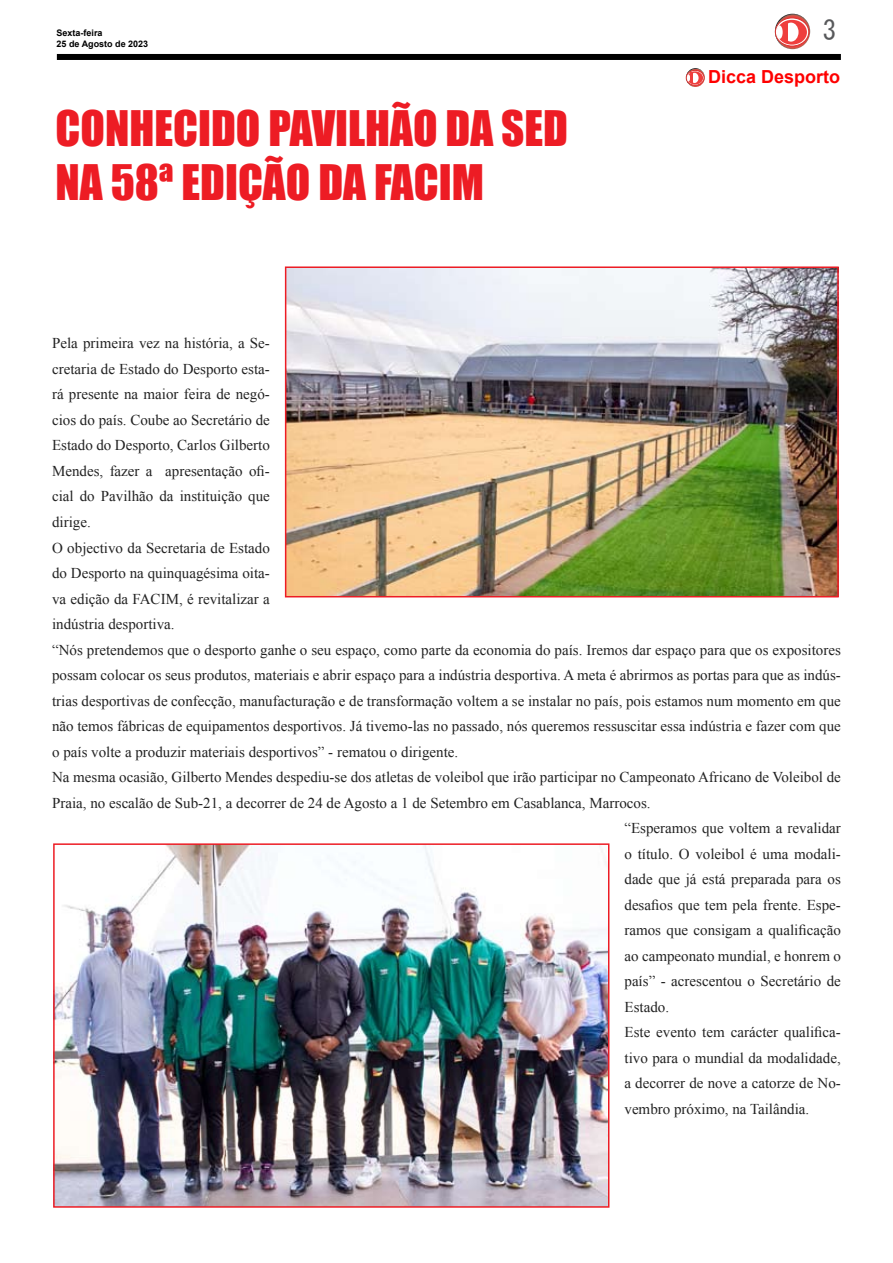
<style>
.page{position:relative;width:893px;height:1263px;background:#fff}
.page>*{position:absolute;margin:0;border:0;box-sizing:border-box;transform-origin:0 0}
.t1{font:45px/54px "Impact";color:#ed1c24}
.t2{font:27px "MS Gothic";color:#58595b}
.t3{font:700 18px "Arial";color:#fe0000}
.t4{font:15px "Times New Roman";color:#222}
.t5{font:700 9px "Arial";color:#000}
</style>
<div class="page">
<svg style="left:775px;top:14px;width:35px;height:35px"></svg>
<svg style="left:775px;top:18px;width:34px;height:28px"></svg>
<div style="left:775px;top:18px;width:34px;height:28px;border:1px solid #d9322f;border-radius:50%"></div>
<svg style="left:777px;top:20px;width:30px;height:25px"></svg>
<div style="left:777px;top:26px;width:6px;height:13px;background:#fff;border-radius:50%"></div>
<div style="left:783px;top:23px;width:15px;height:19px;background:#fff;border-radius:50%"></div>
<div style="left:783px;top:22px;width:5px;height:20px;background:#ef3e3d"></div>
<div style="left:57px;top:54px;width:784px;height:6px;background:#000"></div>
<svg style="left:686px;top:68px;width:19px;height:19px"></svg>
<div style="left:686px;top:70px;width:18px;height:15px;border:1px solid #d9322f;border-radius:50%"></div>
<svg style="left:687px;top:71px;width:16px;height:14px"></svg>
<div style="left:691px;top:73px;width:8px;height:10px;background:#fff;border-radius:50%"></div>
<svg style="left:687px;top:73px;width:6px;height:10px"></svg>
<img style="left:288px;top:269px;width:548px;height:325px">
<div style="left:285px;top:266px;width:554px;height:331px;border:2px solid #ed1c24"></div>
<img style="left:56px;top:846px;width:550px;height:359px">
<div style="left:53px;top:843px;width:556px;height:365px;border:2px solid #ed1c24"></div>
<p class="t5" style="left:57px;top:27px;width:48px">Sexta-feira</p>
<h2 class="t2" style="left:823px;top:16px;width:15px">3</h2>
<p class="t5" style="left:57px;top:38px;width:93px">25 de Agosto de 2023</p>
<p class="t3" style="left:708px;top:65px;width:134px">Dicca Desporto</p>
<h1 class="t1" style="left:56px;top:101px;width:514px">CONHECIDO PAVILHÃO DA SED<br>NA 58ª EDIÇÃO DA FACIM</h1>
<p class="t4" style="left:52px;top:333px;width:219px">Pela primeira vez na história, a Se-</p>
<p class="t4" style="left:52px;top:359px;width:219px">cretaria de Estado do Desporto esta-</p>
<p class="t4" style="left:52px;top:384px;width:219px">rá presente na maior feira de negó-</p>
<p class="t4" style="left:52px;top:410px;width:219px">cios do país. Coube ao Secretário de</p>
<p class="t4" style="left:52px;top:435px;width:219px">Estado do Desporto, Carlos Gilberto</p>
<p class="t4" style="left:52px;top:461px;width:219px">Mendes, fazer a apresentação ofi-</p>
<p class="t4" style="left:52px;top:486px;width:219px">cial do Pavilhão da instituição que</p>
<p class="t4" style="left:52px;top:512px;width:40px">dirige.</p>
<p class="t4" style="left:52px;top:537px;width:219px">O objectivo da Secretaria de Estado</p>
<p class="t4" style="left:52px;top:563px;width:219px">do Desporto na quinquagésima oita-</p>
<p class="t4" style="left:52px;top:588px;width:219px">va edição da FACIM, é revitalizar a</p>
<p class="t4" style="left:52px;top:614px;width:124px">indústria desportiva.</p>
<p class="t4" style="left:52px;top:639px;width:790px">“Nós pretendemos que o desporto ganhe o seu espaço, como parte da economia do país. Iremos dar espaço para que os expositores</p>
<p class="t4" style="left:52px;top:665px;width:790px">possam colocar os seus produtos, materiais e abrir espaço para a indústria desportiva. A meta é abrirmos as portas para que as indús-</p>
<p class="t4" style="left:52px;top:690px;width:790px">trias desportivas de confecção, manufacturação e de transformação voltem a se instalar no país, pois estamos num momento em que</p>
<p class="t4" style="left:52px;top:716px;width:790px">não temos fábricas de equipamentos desportivos. Já tivemo-las no passado, nós queremos ressuscitar essa indústria e fazer com que</p>
<p class="t4" style="left:52px;top:741px;width:408px">o país volte a produzir materiais desportivos” - rematou o dirigente.</p>
<p class="t4" style="left:52px;top:767px;width:790px">Na mesma ocasião, Gilberto Mendes despediu-se dos atletas de voleibol que irão participar no Campeonato Africano de Voleibol de</p>
<p class="t4" style="left:52px;top:792px;width:600px">Praia, no escalão de Sub-21, a decorrer de 24 de Agosto a 1 de Setembro em Casablanca, Marrocos.</p>
<p class="t4" style="left:624px;top:818px;width:218px">“Esperamos que voltem a revalidar</p>
<p class="t4" style="left:624px;top:843px;width:218px">o título. O voleibol é uma modali-</p>
<p class="t4" style="left:624px;top:869px;width:218px">dade que já está preparada para os</p>
<p class="t4" style="left:624px;top:894px;width:218px">desafios que tem pela frente. Espe-</p>
<p class="t4" style="left:624px;top:920px;width:218px">ramos que consigam a qualificação</p>
<p class="t4" style="left:624px;top:945px;width:218px">ao campeonato mundial, e honrem o</p>
<p class="t4" style="left:624px;top:971px;width:218px">país” - acrescentou o Secretário de</p>
<p class="t4" style="left:624px;top:996px;width:46px">Estado.</p>
<p class="t4" style="left:624px;top:1022px;width:218px">Este evento tem carácter qualifica-</p>
<p class="t4" style="left:624px;top:1047px;width:218px">tivo para o mundial da modalidade,</p>
<p class="t4" style="left:624px;top:1073px;width:218px">a decorrer de nove a catorze de No-</p>
<p class="t4" style="left:624px;top:1098px;width:186px">vembro próximo, na Tailândia.</p>
</div>
